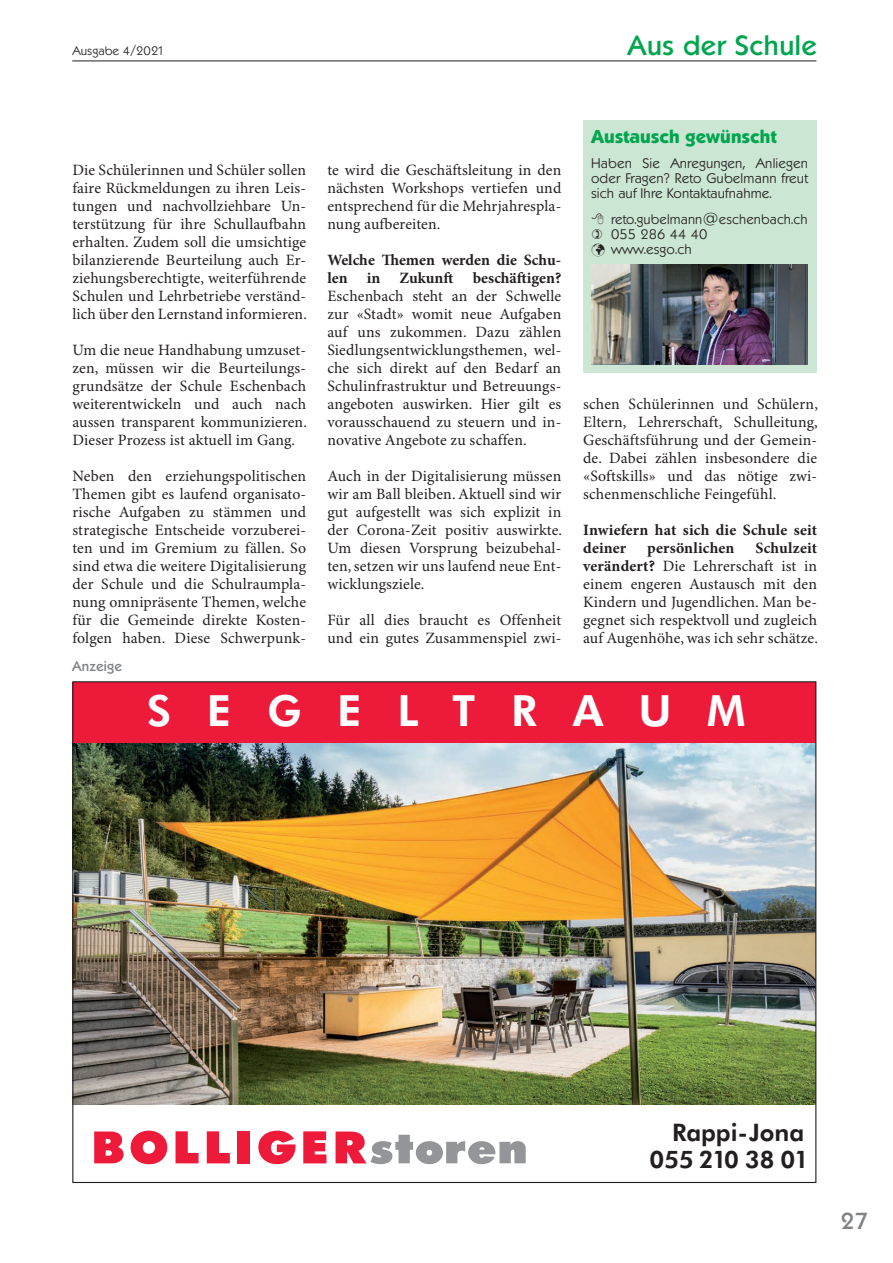
<style>
.page{position:relative;width:893px;height:1263px;background:#fff}
.page>*{position:absolute;margin:0;border:0;box-sizing:border-box;transform-origin:0 0}
.t1{font:800 43.05px "Futura BT";letter-spacing:.83em;color:#fff}
.t2{font:500 27px "Koblenz TS";letter-spacing:.02em;color:#00a54f}
.t3{font:800 24.15px/27.6px "Futura BT";color:#231f20;text-align:right}
.t4{font:500 22.5px "Koblenz TS";color:#808285}
.t5{font:700 18px "Koblenz TS";letter-spacing:.01em;color:#00a54f}
.t6{font:15.75px/18px "Minion Pro";letter-spacing:.01em;color:#231f20;text-align:justify}
.t7{font:700 15.75px/18px "Minion Pro";letter-spacing:.005em;color:#231f20}
.t8{font:300 13.5px/15px "Koblenz TS";letter-spacing:.01em;color:#231f20;text-align:justify}
.t9{font:500 13.5px "Koblenz TS";letter-spacing:.01em;color:#808285}
.t10{font:300 12px "Koblenz TS";color:#231f20}
.s1{font-weight:700}
</style>
<div class="page">
<hr style="left:72px;top:61px;width:744px;height:1px;background:#231f20">
<img style="left:74px;top:683px;width:740px;height:482px">
<div style="left:583px;top:121px;width:233px;height:252px;background:#cbe6d3"></div>
<img style="left:591px;top:265px;width:217px;height:99px">
<p class="t10" style="left:72px;top:43px;width:94px">Ausgabe 4/2021</p>
<h2 class="t2" style="left:628px;top:29px;width:191px">Aus der Schule</h2>
<p class="t6" style="left:72px;top:162px;width:236px">Die Schülerinnen und Schüler sollen faire Rückmeldungen zu ihren Leis&shy;tungen und nachvollziehbare Un&shy;terstützung für ihre Schullaufbahn erhalten. Zudem soll die umsichtige bilanzierende Beurteilung auch Er&shy;ziehungsberechtigte, weiterführende Schulen und Lehrbetriebe verständ&shy;lich über den Lernstand informieren.</p>
<p class="t6" style="left:72px;top:342px;width:236px">Um die neue Handhabung umzuset&shy;zen, müssen wir die Beurteilungs&shy;grundsätze der Schule Eschenbach weiterentwickeln und auch nach aussen transparent kommunizieren.<br>Dieser Prozess ist aktuell im Gang.</p>
<p class="t6" style="left:72px;top:468px;width:235px">Neben den erziehungspolitischen Themen gibt es laufend organisato&shy;rische Aufgaben zu stämmen und strategische Entscheide vorzuberei&shy;ten und im Gremium zu fällen. So sind etwa die weitere Digitalisierung der Schule und die Schulraumpla&shy;nung omnipräsente Themen, welche für die Gemeinde direkte Kosten&shy;folgen haben. Diese Schwerpunk-</p>
<p class="t9" style="left:72px;top:658px;width:51px">Anzeige</p>
<p class="t6" style="left:327px;top:162px;width:235px">te wird die Geschäftsleitung in den nächsten Workshops vertiefen und entsprechend für die Mehrjahrespla&shy;nung aufbereiten.</p>
<p class="t7" style="left:327px;top:252px;width:235px">Welche Themen werden die Schu&shy;len in Zukunft beschäftigen?</p>
<p class="t6" style="left:327px;top:288px;width:235px">Eschenbach steht an der Schwelle zur «Stadt» womit neue Aufgaben auf uns zukommen. Dazu zählen Siedlungsentwicklungsthemen, wel&shy;che sich direkt auf den Bedarf an Schulinfrastruktur und Betreuungs&shy;angeboten auswirken. Hier gilt es vorausschauend zu steuern und in&shy;novative Angebote zu schaffen.</p>
<p class="t6" style="left:327px;top:468px;width:236px">Auch in der Digitalisierung müssen wir am Ball bleiben. Aktuell sind wir gut aufgestellt was sich explizit in der Corona-Zeit positiv auswirkte.<br>Um diesen Vorsprung beizubehal&shy;ten, setzen wir uns laufend neue Ent&shy;wicklungsziele.</p>
<p class="t6" style="left:327px;top:612px;width:235px">Für all dies braucht es Offenheit und ein gutes Zusammenspiel zwi-</p>
<p class="t5" style="left:591px;top:125px;width:187px">Austausch gewünscht</p>
<p class="t8" style="left:591px;top:156px;width:218px">Haben Sie Anregungen, Anliegen oder Fragen? Reto Gubelmann freut sich auf Ihre Kontaktaufnahme.</p>
<p class="t8" style="left:611px;top:212px;width:198px">reto.gubelmann@eschenbach.ch<br>055 286 44 40</p>
<p class="t8" style="left:592px;top:242px;width:102px">✓ www.esgo.ch</p>
<p class="t6" style="left:583px;top:396px;width:236px">schen Schülerinnen und Schülern, Eltern, Lehrerschaft, Schulleitung, Geschäftsführung und der Gemein&shy;de. Dabei zählen insbesondere die «Softskills» und das nötige zwi&shy;schenmenschliche Feingefühl.</p>
<p class="t7" style="left:583px;top:522px;width:235px">Inwiefern hat sich die Schule seit deiner</p>
<p class="t6" style="left:583px;top:540px;width:236px;text-indent:172px"><span class="s1">Schulzeit verändert?</span> Die Lehrerschaft ist in einem engeren Austausch mit den Kindern und Jugendlichen. Man be&shy;gegnet sich respektvoll und zugleich auf Augenhöhe, was ich sehr schätze.</p>
<p class="t7" style="left:647px;top:540px;width:89px">persönlichen</p>
<h1 class="t1" style="left:147px;top:694px;width:600px">SEGELTRAUM</h1>
<h3 class="t3" style="left:650px;top:1120px;width:161px">Rappi-Jona<br>055 210 38 01</h3>
<h3 class="t4" style="left:841px;top:1207px;width:29px">27</h3>
</div>
